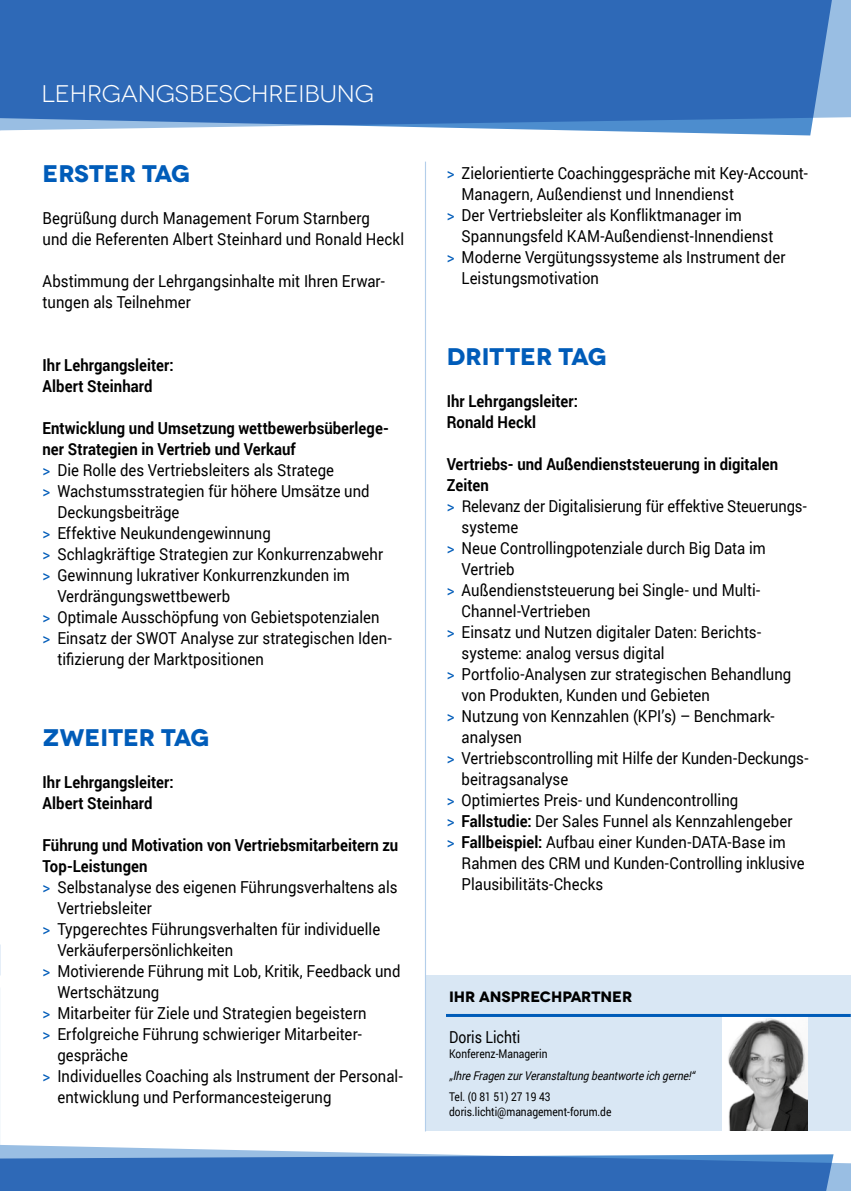
<style>
.page{position:relative;width:851px;height:1191px;background:#fff}
.page>*{position:absolute;margin:0;border:0;box-sizing:border-box;transform-origin:0 0}
.t1{font:700 24px "Novecentowide";color:#005cb9}
.t2{font:24px "Novecentowide";color:#fff}
.t3{font:16.5px/21px "Roboto";letter-spacing:.005em;color:#000;scale:.9 1}
.t4{font:700 16.5px/21px "Roboto";letter-spacing:.005em;color:#000;scale:.9 1}
.t5{font:16.5px "Roboto";letter-spacing:.005em;color:#000;scale:.89 1}
.t6{font:16.5px "Roboto";letter-spacing:.005em;color:#000;scale:.85 1}
.t7{font:700 15px "Novecentowide";color:#000}
.t8{font:12px/15px "Roboto";color:#000;scale:.85 1}
.t9{font:italic 12px "Roboto";color:#000;scale:.85 1}
.s1{color:#005cb9}
.s2{font-weight:700}
</style>
<div class="page">
<div style="left:426px;top:975px;width:424px;height:155px;background:#d9e7f4"></div>
<img style="left:722px;top:1017px;width:85px;height:113px">
<hr style="left:446px;top:1014px;width:404px;height:3px;background:#005cb9">
<div style="left:833px;top:0;width:17px;height:118px;background:#99bee3"></div>
<svg style="left:0;top:0;width:833px;height:135px;background:#3b73bc"></svg>
<hr style="left:425px;top:162px;width:1px;height:969px;background:#b3ceea">
<svg style="left:0;top:1144px;width:850px;height:47px"></svg>
<h1 class="t2" style="left:41px;top:80px;width:334px">LEHRGANGSBESCHREIBUNG</h1>
<h1 class="t1" style="left:43px;top:159px;width:149px">ERSTER TAG</h1>
<p class="t3" style="left:43px;top:207px;width:403px">Begrüßung durch Management Forum Starnberg<br>und die Referenten Albert Steinhard und Ronald Heckl</p>
<p class="t3" style="left:43px;top:270px;width:382px">Abstimmung der Lehrgangsinhalte mit Ihren Erwar&shy;tungen als Teilnehmer</p>
<p class="t4" style="left:43px;top:354px;width:147px">Ihr Lehrgangsleiter:<br>Albert Steinhard</p>
<p class="t4" style="left:43px;top:417px;width:386px">Entwicklung und Umsetzung wettbewerbsüberlege-</p>
<p class="t4" style="left:43px;top:438px;width:283px">ner Strategien in Vertrieb und Verkauf</p>
<p class="t3" style="left:43px;top:459px;width:325px"><span class="s1">&gt;</span> Die Rolle des Vertriebsleiters als Stratege</p>
<p class="t3" style="left:43px;top:480px;width:365px"><span class="s1">&gt;</span> Wachstumsstrategien für höhere Umsätze und</p>
<p class="t3" style="left:57px;top:501px;width:137px">Deckungsbeiträge</p>
<p class="t3" style="left:43px;top:522px;width:255px"><span class="s1">&gt;</span> Effektive Neukundengewinnung</p>
<p class="t3" style="left:43px;top:543px;width:380px"><span class="s1">&gt;</span> Schlagkräftige Strategien zur Konkurrenzabwehr</p>
<p class="t3" style="left:43px;top:564px;width:343px"><span class="s1">&gt;</span> Gewinnung lukrativer Konkurrenzkunden im</p>
<p class="t3" style="left:57px;top:585px;width:193px">Verdrängungswettbewerb</p>
<p class="t3" style="left:43px;top:606px;width:376px"><span class="s1">&gt;</span> Optimale Ausschöpfung von Gebietspotenzialen</p>
<p class="t3" style="left:43px;top:627px;width:389px"><span class="s1">&gt;</span> Einsatz der SWOT Analyse zur strategischen Iden-</p>
<p class="t3" style="left:57px;top:648px;width:231px">tifizierung der Marktpositionen</p>
<h1 class="t1" style="left:43px;top:723px;width:168px">ZWEITER TAG</h1>
<p class="t4" style="left:43px;top:771px;width:147px">Ihr Lehrgangsleiter:<br>Albert Steinhard</p>
<p class="t4" style="left:43px;top:834px;width:396px">Führung und Motivation von Vertriebsmitarbeitern zu</p>
<p class="t4" style="left:43px;top:855px;width:118px">Top-Leistungen</p>
<p class="t3" style="left:43px;top:876px;width:396px"><span class="s1">&gt;</span> Selbstanalyse des eigenen Führungsverhaltens als</p>
<p class="t3" style="left:57px;top:897px;width:106px">Vertriebsleiter</p>
<p class="t3" style="left:43px;top:918px;width:376px"><span class="s1">&gt;</span> Typgerechtes Führungsverhalten für individuelle</p>
<p class="t3" style="left:57px;top:939px;width:197px">Verkäuferpersönlichkeiten</p>
<p class="t3" style="left:43px;top:960px;width:399px"><span class="s1">&gt;</span> Motivierende Führung mit Lob, Kritik, Feedback und</p>
<p class="t3" style="left:57px;top:981px;width:115px">Wertschätzung</p>
<p class="t3" style="left:43px;top:1002px;width:361px"><span class="s1">&gt;</span> Mitarbeiter für Ziele und Strategien begeistern</p>
<p class="t3" style="left:43px;top:1023px;width:356px"><span class="s1">&gt;</span> Erfolgreiche Führung schwieriger Mitarbeiter-</p>
<p class="t3" style="left:57px;top:1044px;width:80px">gespräche</p>
<p class="t3" style="left:43px;top:1065px;width:401px"><span class="s1">&gt;</span> Individuelles Coaching als Instrument der Personal-</p>
<p class="t3" style="left:57px;top:1086px;width:306px">entwicklung und Performancesteigerung</p>
<p class="t3" style="left:446px;top:162px;width:402px"><span class="s1">&gt;</span> Zielorientierte Coachinggespräche mit Key-Account-</p>
<p class="t3" style="left:461px;top:183px;width:304px">Managern, Außendienst und Innendienst</p>
<p class="t3" style="left:446px;top:204px;width:329px"><span class="s1">&gt;</span> Der Vertriebsleiter als Konfliktmanager im</p>
<p class="t3" style="left:461px;top:225px;width:348px">Spannungsfeld KAM-Außendienst-Innendienst</p>
<p class="t3" style="left:446px;top:246px;width:378px"><span class="s1">&gt;</span> Moderne Vergütungssysteme als Instrument der</p>
<p class="t3" style="left:461px;top:267px;width:154px">Leistungsmotivation</p>
<h1 class="t1" style="left:446px;top:341px;width:161px">DRITTER TAG</h1>
<p class="t4" style="left:446px;top:390px;width:147px">Ihr Lehrgangsleiter:<br>Ronald Heckl</p>
<p class="t4" style="left:446px;top:453px;width:370px">Vertriebs- und Außendienststeuerung in digitalen</p>
<p class="t4" style="left:446px;top:474px;width:48px">Zeiten</p>
<p class="t5" style="left:446px;top:494px;width:406px"><span class="s1">&gt;</span> Relevanz der Digitalisierung für effektive Steuerungs-</p>
<p class="t3" style="left:461px;top:516px;width:64px">systeme</p>
<p class="t3" style="left:446px;top:537px;width:356px"><span class="s1">&gt;</span> Neue Controllingpotenziale durch Big Data im</p>
<p class="t3" style="left:461px;top:558px;width:60px">Vertrieb</p>
<p class="t3" style="left:446px;top:579px;width:350px"><span class="s1">&gt;</span> Außendienststeuerung bei Single- und Multi-</p>
<p class="t3" style="left:461px;top:600px;width:145px">Channel-Vertrieben</p>
<p class="t3" style="left:446px;top:621px;width:351px"><span class="s1">&gt;</span> Einsatz und Nutzen digitaler Daten: Berichts-</p>
<p class="t3" style="left:461px;top:642px;width:227px">systeme: analog versus digital</p>
<p class="t3" style="left:446px;top:663px;width:384px"><span class="s1">&gt;</span> Portfolio-Analysen zur strategischen Behandlung</p>
<p class="t3" style="left:461px;top:684px;width:277px">von Produkten, Kunden und Gebieten</p>
<p class="t3" style="left:446px;top:705px;width:366px"><span class="s1">&gt;</span> Nutzung von Kennzahlen (KPI’s) – Benchmark-</p>
<p class="t3" style="left:461px;top:726px;width:68px">analysen</p>
<p class="t3" style="left:446px;top:747px;width:403px"><span class="s1">&gt;</span> Vertriebscontrolling mit Hilfe der Kunden-Deckungs-</p>
<p class="t3" style="left:461px;top:768px;width:120px">beitragsanalyse</p>
<p class="t3" style="left:446px;top:789px;width:325px"><span class="s1">&gt;</span> Optimiertes Preis- und Kundencontrolling</p>
<p class="t3" style="left:446px;top:810px;width:385px"><span class="s1">&gt;</span> <span class="s2">Fallstudie:</span> Der Sales Funnel als Kennzahlengeber</p>
<p class="t3" style="left:446px;top:831px;width:378px"><span class="s1">&gt;</span> <span class="s2">Fallbeispiel:</span> Aufbau einer Kunden-DATA-Base im</p>
<p class="t3" style="left:461px;top:852px;width:382px">Rahmen des CRM und Kunden-Controlling inklusive</p>
<p class="t3" style="left:461px;top:873px;width:159px">Plausibilitäts-Checks</p>
<p class="t7" style="left:449px;top:987px;width:185px">IHR ANSPRECHPARTNER</p>
<p class="t6" style="left:449px;top:1025px;width:85px">Doris Lichti</p>
<p class="t8" style="left:449px;top:1045px;width:117px">Konferenz-Managerin</p>
<p class="t9" style="left:449px;top:1067px;width:294px">„IhreFragenzurVeranstaltungbeantworteichgerne!“</p>
<p class="t8" style="left:449px;top:1088px;width:192px">Tel. (0 81 51) 27 19 43 doris.lichti@management-forum.de</p>
</div>
